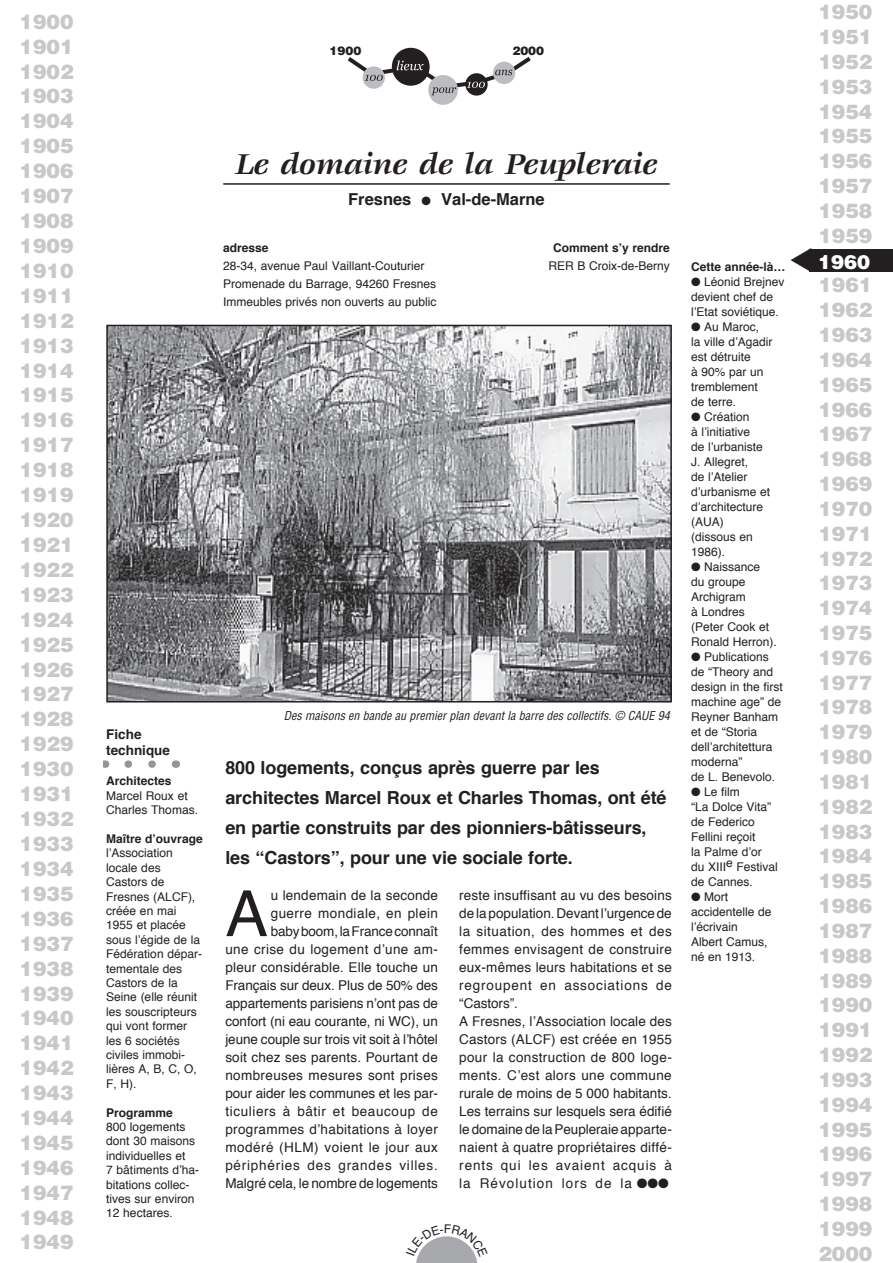
<style>
.page{position:relative;width:893px;height:1263px;background:#fff}
.page>*{position:absolute;margin:0;border:0;box-sizing:border-box;transform-origin:0 0}
.t1{font:63.75px "Helvetica";color:#231f20}
.Normal_e{font:italic 700 31.5px "Veljovic";color:#231f20}
.t2{font:900 20.25px/24.9px "Helvetica";color:#c7c8ca;text-align:justify}
.t3{font:900 20.1px/24.8px "Helvetica";color:#c7c8ca;text-align:justify}
.Normal_e-2{font:900 19.5px "Helvetica";color:#fff}
.t4{font:700 18px/30px "Helvetica";letter-spacing:-.005em;color:#231f20}
.Normal_e-3{font:700 16.5px "Helvetica";color:#231f20}
.t5{font:13.5px/18px "Helvetica";letter-spacing:.015em;color:#231f20;text-align:justify}
.Normal_e-4{font:700 13.5px/16.2px "Helvetica";color:#231f20}
.Normal_e-5{font:12px/15px "Helvetica";color:#231f20}
.Normal_e-6{font:italic condensed 12px "Helvetica";color:#231f20}
.Normal_e-7{font:700 12px "Helvetica";color:#231f20}
.t6{font:900 12px "Helvetica";color:#231f20}
.s1{font-weight:700}
</style>
<div class="page">
<svg style="left:106px;top:760px;width:69px;height:8px"></svg>
<svg style="left:128px;top:760px;width:36px;height:8px"></svg>
<img style="left:109px;top:328px;width:560px;height:371px">
<div style="left:106px;top:325px;width:566px;height:377px;border:2px solid #231f20"></div>
<hr style="left:223px;top:183px;width:447px;height:2px;background:#231f20">
<div style="left:810px;top:249px;width:83px;height:23px;background:#231f20"></div>
<svg style="left:347px;top:47px;width:184px;height:58px"></svg>
<svg style="left:416px;top:1236px;width:62px;height:27px"></svg>
<svg style="left:809px;top:249px;width:1px;height:23px"></svg>
<p class="t2" style="left:20px;top:8px;width:56px">1900<br>1901<br>1902<br>1903<br>1904<br>1905<br>1906<br>1907<br>1908<br>1909<br>1910<br>1911<br>1912<br>1913<br>1914<br>1915<br>1916<br>1917<br>1918<br>1919<br>1920<br>1921<br>1922<br>1923<br>1924<br>1925<br>1926<br>1927<br>1928<br>1929<br>1930<br>1931<br>1932<br>1933<br>1934<br>1935<br>1936<br>1937<br>1938<br>1939<br>1940<br>1941<br>1942<br>1943<br>1944<br>1945<br>1946<br>1947<br>1948<br>1949</p>
<p class="t6" style="left:330px;top:43px;width:33px">1900</p>
<p class="t6" style="left:512px;top:43px;width:33px">2000</p>
<p class="Normal_e-4" style="left:106px;top:725px;width:65px">Fiche technique</p>
<p class="Normal_e-5" style="left:106px;top:774px;width:93px;line-height:14.4px"><span class="s1">Architectes<br></span>Marcel Roux et<br>Charles Thomas.</p>
<p class="Normal_e-7" style="left:106px;top:831px;width:98px">Maître d’ouvrage</p>
<p class="Normal_e-5" style="left:106px;top:846px;width:97px;line-height:14.4px">l’Association locale des<br>Castors de<br>Fresnes (ALCF), créée en mai<br>1955 et placée sous l’égide de la<br>Fédération dépar&shy;tementale des<br>Castors de la<br>Seine (elle réunit les souscripteurs qui vont former les 6 sociétés civiles immobi&shy;lières A, B, C, O,<br>F, H).</p>
<p class="Normal_e-7" style="left:106px;top:1105px;width:68px">Programme</p>
<p class="Normal_e-5" style="left:106px;top:1119px;width:94px;line-height:14.4px">800 logements dont 30 maisons individuelles et<br>7 bâtiments d’ha&shy;bitations collec&shy;tives sur environ<br>12 hectares.</p>
<p class="Normal_e" style="left:235px;top:148px;width:424px">Le domaine de la Peupleraie</p>
<p class="Normal_e-3" style="left:348px;top:188px;width:198px">Fresnes ● Val-de-Marne</p>
<p class="Normal_e-7" style="left:223px;top:240px;width:47px">adresse</p>
<p class="Normal_e-5" style="left:223px;top:258px;width:203px">28-34, avenue Paul Vaillant-Couturier</p>
<p class="Normal_e-5" style="left:223px;top:276px;width:214px">Promenade du Barrage, 94260 Fresnes</p>
<p class="Normal_e-5" style="left:223px;top:294px;width:215px">Immeubles privés non ouverts au public</p>
<p class="Normal_e-7" style="left:553px;top:240px;width:118px">Comment s’y rendre</p>
<p class="Normal_e-5" style="left:548px;top:258px;width:123px">RER B Croix-de-Berny</p>
<p class="Normal_e-6" style="left:284px;top:708px;width:387px">Des maisons en bande au premier plan devant la barre des collectifs. © CAUE 94</p>
<p class="t4" style="left:225px;top:752px;width:443px">800 logements, conçus après guerre par les architectes Marcel Roux et Charles Thomas, ont été en partie construits par des pionniers-bâtisseurs, les “Castors”, pour une vie sociale forte.</p>
<p class="t1" style="left:225px;top:874px;width:44px">A</p>
<p class="t5" style="left:225px;top:886px;width:214px;text-align:right">u lendemain de la seconde<br>guerre mondiale, en plein<br>baby boom, la France connaît<br>une crise du logement d’une am&shy;pleur considérable. Elle touche un<br>Français sur deux. Plus de 50% des appartements parisiens n’ont pas de confort (ni eau courante, ni WC), un jeune couple sur trois vit soit à l’hôtel soit chez ses parents. Pourtant de nombreuses mesures sont prises pour aider les communes et les par&shy;ticuliers à bâtir et beaucoup de programmes d’habitations à loyer modéré (HLM) voient le jour aux périphéries des grandes villes.<br>Malgré cela, le nombre de logements</p>
<p class="t5" style="left:459px;top:886px;width:214px">reste insuffisant au vu des besoins de la population. Devant l’urgence de la situation, des hommes et des femmes envisagent de construire eux-mêmes leurs habitations et se regroupent en associations de “Castors”.</p>
<p class="t5" style="left:459px;top:1012px;width:214px">A Fresnes, l’Association locale des Castors (ALCF) est créée en 1955 pour la construction de 800 loge&shy;ments. C’est alors une commune rurale de moins de 5 000 habitants.<br>Les terrains sur lesquels sera édifié le domaine de la Peupleraie apparte&shy;naient à quatre propriétaires diffé&shy;rents qui les avaient acquis à la Révolution lors de la ●●●</p>
<p class="Normal_e-7" style="left:691px;top:260px;width:96px">Cette année-là…</p>
<p class="Normal_e-5" style="left:691px;top:274px;width:95px">● Léonid Brejnev devient chef de l’Etat soviétique.</p>
<p class="Normal_e-5" style="left:691px;top:319px;width:83px">● Au Maroc,<br>la ville d’Agadir est détruite<br>à 90% par un tremblement de terre.</p>
<p class="Normal_e-5" style="left:691px;top:409px;width:73px">● Création<br>à l’initiative de l’urbaniste<br>J. Allegret,</p>
<p class="Normal_e-5" style="left:691px;top:469px;width:58px">de l’Atelier</p>
<p class="Normal_e-5" style="left:691px;top:484px;width:81px">d’urbanisme et d’architecture (AUA) (dissous en<br>1986).</p>
<p class="Normal_e-5" style="left:691px;top:559px;width:87px">● Naissance<br>du groupe<br>Archigram<br>à Londres (Peter Cook et<br>Ronald Herron).</p>
<p class="Normal_e-5" style="left:691px;top:649px;width:93px">● Publications de “Theory and design in the first machine age” de<br>Reyner Banham et de “Storia dell’architettura moderna”<br>de L. Benevolo.</p>
<p class="Normal_e-5" style="left:691px;top:784px;width:88px">● Le film<br>“La Dolce Vita” de Federico<br>Fellini reçoit<br>la Palme d’or du XIIIe Festival de Cannes.</p>
<p class="Normal_e-5" style="left:691px;top:889px;width:82px">● Mort accidentelle de l’écrivain<br>Albert Camus, né en 1913.</p>
<p class="t3" style="left:818px;top:-1px;width:56px">1950<br>1951<br>1952<br>1953<br>1954<br>1955<br>1956<br>1957<br>1958<br>1959<br>1960<br>1961<br>1962<br>1963<br>1964<br>1965<br>1966<br>1967<br>1968<br>1969<br>1970<br>1971<br>1972<br>1973<br>1974<br>1975<br>1976<br>1977<br>1978<br>1979<br>1980<br>1981<br>1982<br>1983<br>1984<br>1985<br>1986<br>1987<br>1988<br>1989<br>1990<br>1991<br>1992<br>1993<br>1994<br>1995<br>1996<br>1997<br>1998<br>1999<br>2000</p>
<p class="Normal_e-2" style="left:818px;top:250px;width:54px">1960</p>
</div>
